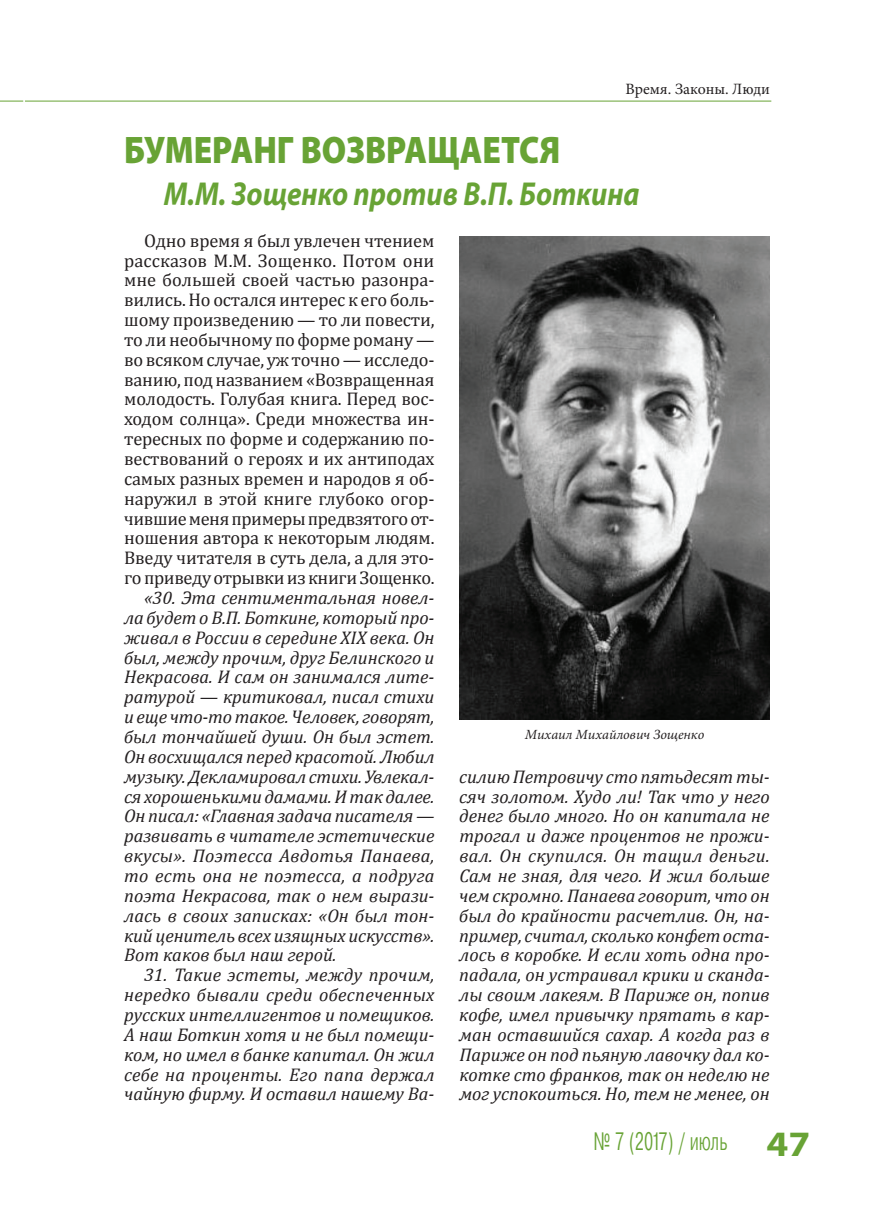
<style>
.page{position:relative;width:869px;height:1216px;background:#fff}
.page>*{position:absolute;margin:0;border:0;box-sizing:border-box;transform-origin:0 0}
.t1{font:900 38.5px "Myriad Pro";color:#68a335;scale:.87 1}
.t2{font:italic 700 33.25px "Myriad Pro";color:#68a335;scale:.87 1}
.t3{font:300 25.2px "Pragmatica Cond";letter-spacing:-.005em;color:#68a335;scale:.8 1}
.t4{font:italic 18.38px/19.8px "Cambria";color:#231f20;text-align:justify}
.t5{font:18.38px/19.8px "Cambria";letter-spacing:-.02em;color:#231f20;text-align:justify}
.t6{font:15.75px "Minion Pro";color:#231f20}
.t7{font:italic 14px "Minion Pro";color:#231f20}
.s1{font-family:"Myriad Pro";font-weight:700;font-size:35.88px}
</style>
<div class="page">
<svg style="left:0;top:101px;width:23px;height:1px"></svg>
<hr style="left:25px;top:101px;width:746px;height:1px;background:#68a335">
<img style="left:459px;top:236px;width:310px;height:483px">
<p class="t6" style="left:625px;top:79px;width:146px">Время. Законы. Люди</p>
<h1 class="t1" style="left:124px;top:127px;width:502px">БУМЕРАНГ ВОЗВРАЩАЕТСЯ</h1>
<h2 class="t2" style="left:164px;top:174px;width:548px">М.М. Зощенко против В.П. Боткина</h2>
<p class="t5" style="left:124px;top:230px;width:312px;text-indent:20px">Одно время я был увлечен чтением рассказов М.М. Зощенко. Потом они мне большей своей частью разонра&shy;вились. Но остался интерес к его боль&shy;шому произведению — то ли повести, то ли необычному по форме роману — во всяком случае, уж точно — исследо&shy;ванию, под названием «Возвращенная молодость. Голубая книга. Перед вос&shy;ходом солнца». Среди множества ин&shy;тересных по форме и содержанию по&shy;вествований о героях и их антиподах самых разных времен и народов я об&shy;наружил в этой книге глубоко огор&shy;чившие меня примеры предвзятого от&shy;ношения автора к некоторым людям.<br>Введу читателя в суть дела, а для это&shy;го приведу отрывки из книги Зощенко.</p>
<p class="t4" style="left:124px;top:587px;width:312px;text-indent:20px">«30. Эта сентиментальная новел&shy;ла будет о В.П. Боткине, который про&shy;живал в России в середине XIX века. Он был, между прочим, друг Белинского и Некрасова. И сам он занимался лите&shy;ратурой — критиковал, писал стихи и еще что-тотакое. Человек, говорят, был тончайшей души. Он был эстет.<br>Он восхищался перед красотой. Любил музыку. Декламировал стихи. Увлекал&shy;ся хорошенькими дамами. И так далее.<br>Он писал: «Главная задача писателя — развивать в читателе эстетические вкусы». Поэтесса Авдотья Панаева, то есть она не поэтесса, а подруга поэта Некрасова, так о нем вырази&shy;лась в своих записках: «Он был тон&shy;кий ценитель всех изящных искусств».<br>Вот каков был наш герой.</p>
<p class="t4" style="left:124px;top:964px;width:312px;text-indent:20px">31. Такие эстеты, между прочим, нередко бывали среди обеспеченных русских интеллигентов и помещиков.<br>А наш Боткин хотя и не был помещи&shy;ком, но имел в банке капитал. Он жил себе на проценты. Его папа держал чайную фирму. И оставил нашему Ва-</p>
<p class="t7" style="left:524px;top:725px;width:181px">Михаил Михайлович Зощенко</p>
<p class="t4" style="left:459px;top:766px;width:312px">силию Петровичу сто пятьдесят ты&shy;сяч золотом. Худо ли! Так что у него денег было много. Но он капитала не трогал и даже процентов не прожи&shy;вал. Он скупился. Он тащил деньги.<br>Сам не зная, для чего. И жил больше чем скромно. Панаева говорит, что он был до крайности расчетлив. Он, на&shy;пример, считал, сколько конфетоста&shy;лось в коробке. И если хоть одна про&shy;падала, он устраивал крики и сканда&shy;лы своим лакеям. В Париже он, попив кофе, имел привычку прятать в кар&shy;ман оставшийся сахар. А когда раз в Париже он под пьяную лавочку дал ко&shy;котке сто франков, так он неделю не мог успокоиться. Но, тем не менее, он</p>
<h3 class="t3" style="left:593px;top:1126px;width:272px">№ 7 (2017) / июль <span class="s1">47</span></h3>
</div>
